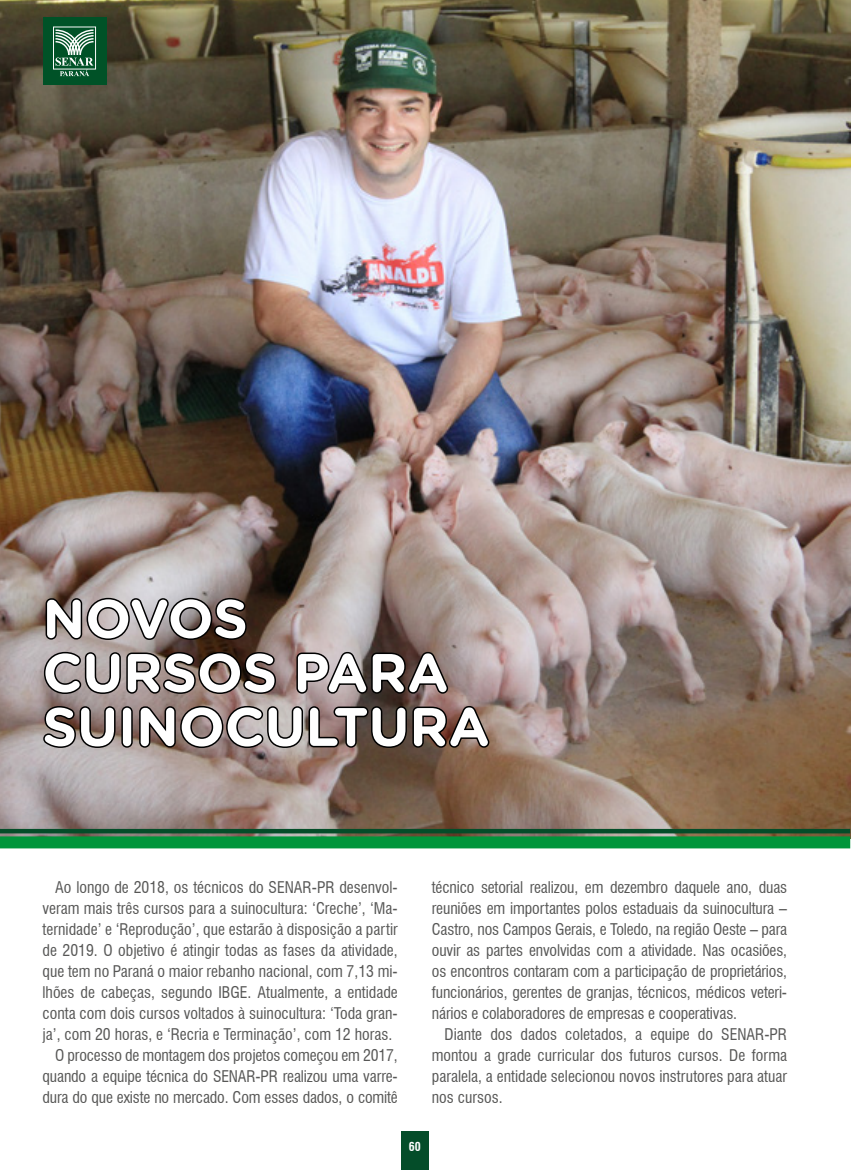
<style>
.page{position:relative;width:851px;height:1170px;background:#fff}
.page>*{position:absolute;margin:0;border:0;box-sizing:border-box;transform-origin:0 0}
.t1{font:700 54px/54px "Gotham Rounded";color:#fff}
.t2{font:condensed 15.75px/21px "Swiss 721 BT";color:#575756;text-align:justify}
.t3{font:700 condensed 12px "Swiss 721 BT";color:#fff}
</style>
<div class="page">
<div style="left:401px;top:1130px;width:28px;height:39px;background:#044d29"></div>
<img style="left:0;top:0;width:850px;height:836px">
<svg style="left:44px;top:596px;width:204px;height:45px;background:#6b6260"></svg>
<svg style="left:42px;top:650px;width:235px;height:45px;background:#675a57"></svg>
<svg style="left:295px;top:650px;width:154px;height:45px;background:#5d5150"></svg>
<svg style="left:42px;top:704px;width:75px;height:45px;background:#675a56"></svg>
<div style="left:121px;top:706px;width:12px;height:41px;border:3px solid #000;border-radius:4px"></div>
<svg style="left:138px;top:704px;width:353px;height:45px;background:#655551"></svg>
<div style="left:43px;top:18px;width:63px;height:67px;background:#005227"></div>
<svg style="left:53px;top:26px;width:43px;height:50px"></svg>
<div style="left:0;top:828px;width:850px;height:5px;background:#044d29"></div>
<div style="left:0;top:836px;width:850px;height:12px;background:#00953b"></div>
<h1 class="t1" style="left:43px;top:589px;width:449px">NOVOS<br>CURSOS PARA<br>SUINOCULTURA</h1>
<p class="t2" style="left:55px;top:876px;width:344px">Ao longo de 2018, os técnicos do SENAR-PR desenvol-</p>
<p class="t2" style="left:43px;top:897px;width:357px">veram mais três cursos para a suinocultura: ‘Creche’, ‘Ma-</p>
<p class="t2" style="left:43px;top:918px;width:357px">ternidade’ e ‘Reprodução’, que estarão à disposição a partir</p>
<p class="t2" style="left:43px;top:939px;width:357px">de 2019. O objetivo é atingir todas as fases da atividade,</p>
<p class="t2" style="left:43px;top:960px;width:357px">que tem no Paraná o maior rebanho nacional, com 7,13 mi-</p>
<p class="t2" style="left:43px;top:981px;width:357px">lhões de cabeças, segundo IBGE. Atualmente, a entidade</p>
<p class="t2" style="left:43px;top:1002px;width:357px">conta com dois cursos voltados à suinocultura: ‘Toda gran-</p>
<p class="t2" style="left:43px;top:1023px;width:351px">ja’, com 20 horas, e ‘Recria e Terminação’, com 12 horas.</p>
<p class="t2" style="left:55px;top:1044px;width:344px">O processo de montagem dos projetos começou em 2017,</p>
<p class="t2" style="left:43px;top:1065px;width:357px">quando a equipe técnica do SENAR-PR realizou uma varre-</p>
<p class="t2" style="left:43px;top:1086px;width:357px">dura do que existe no mercado. Com esses dados, o comitê</p>
<p class="t2" style="left:432px;top:876px;width:357px">técnico setorial realizou, em dezembro daquele ano, duas reuniões em importantes polos estaduais da suinocultura – Castro, nos Campos Gerais, e Toledo, na região Oeste – para ouvir as partes envolvidas com a atividade. Nas ocasiões, os encontros contaram com a participação de proprietários, funcionários, gerentes de granjas, técnicos, médicos veteri&shy;nários e colaboradores de empresas e cooperativas.</p>
<p class="t2" style="left:432px;top:1023px;width:357px;text-indent:13px">Diante dos dados coletados, a equipe do SENAR-PR montou a grade curricular dos futuros cursos. De forma paralela, a entidade selecionou novos instrutores para atuar nos cursos.</p>
<p class="t3" style="left:409px;top:1139px;width:13px">60</p>
</div>
